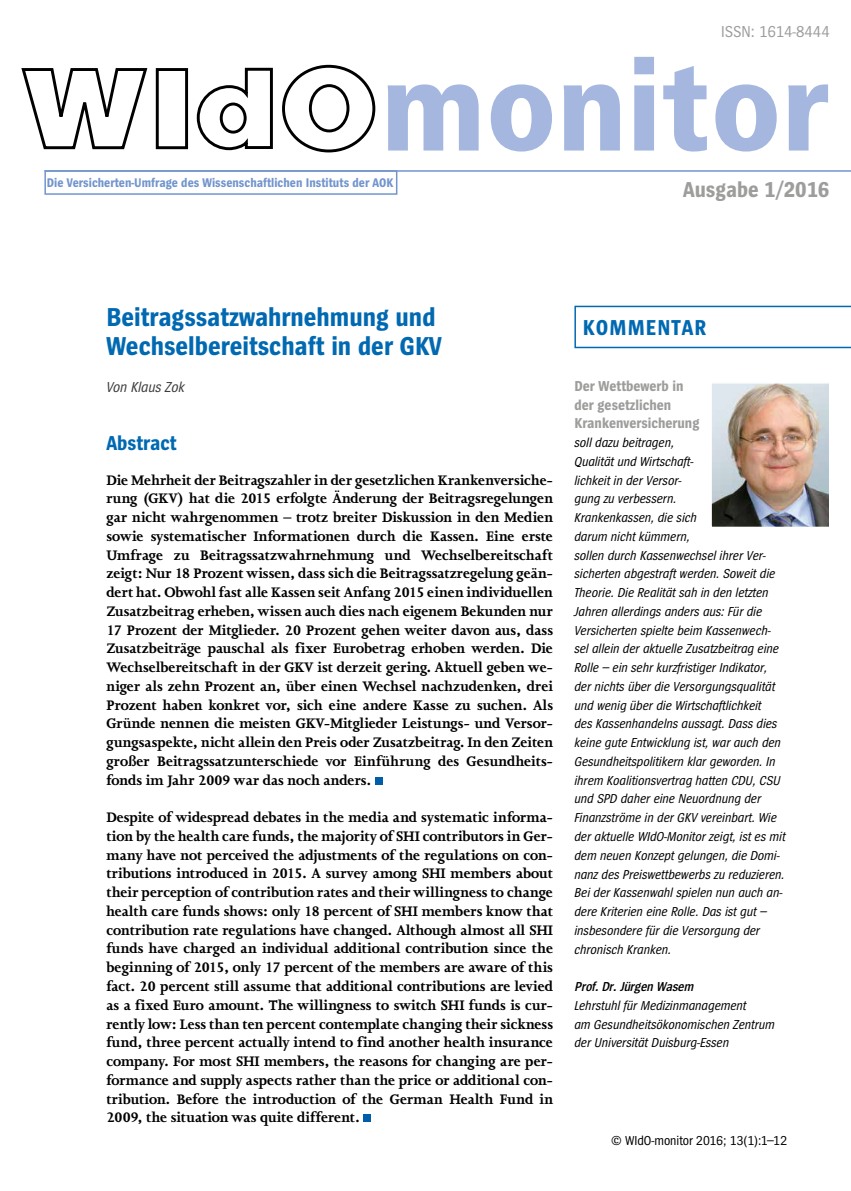
<style>
.page{position:relative;width:851px;height:1191px;background:#fff}
.page>*{position:absolute;margin:0;border:0;box-sizing:border-box;transform-origin:0 0}
.t1{font:700 27px/28.5px "Spiegel Cd";color:#0069b2}
.t2{font:700 22.5px "Spiegel Cd";color:#9d9d9c}
.t3{font:700 22.5px "Spiegel Cd";letter-spacing:.05em;color:#0069b2}
.t4{font:700 21px "Spiegel Cd";color:#0069b2}
.t5{font:16.5px "Spiegel Cd";color:#9d9d9c}
.t6{font:700 15.9px/18.8px "Joanna MT Pro";letter-spacing:-.01em;color:#000;text-align:justify}
.t7{font:700 15px/18.8px "Spiegel Cd";color:#9d9d9c}
.t8{font:italic 15px "Spiegel Cd";color:#3c3c3b}
.t9{font:italic 13.5px/18.8px "Spiegel Cd";color:#000}
.t10{font:13.5px "Spiegel Cd";color:#000}
.t11{font:italic 600 13.5px "Spiegel Cd";color:#000}
.t12{font:700 13.05px "Spiegel Cd";color:#7295cd}
</style>
<div class="page">
<svg style="left:574px;top:306px;width:276px;height:42px"></svg>
<div style="left:44px;top:170px;width:353px;height:25px;border:2px solid #7295cd"></div>
<hr style="left:44px;top:170px;width:806px;height:2px;background:#7295cd">
<svg style="left:21px;top:64px;width:355px;height:88px"></svg>
<svg style="left:387px;top:84px;width:91px;height:66px"></svg>
<svg style="left:490px;top:84px;width:62px;height:67px"></svg>
<svg style="left:563px;top:84px;width:56px;height:66px"></svg>
<svg style="left:634px;top:57px;width:20px;height:93px;background:#b0c0e3"></svg>
<svg style="left:663px;top:66px;width:43px;height:85px"></svg>
<svg style="left:715px;top:84px;width:61px;height:67px"></svg>
<svg style="left:788px;top:84px;width:39px;height:66px"></svg>
<img style="left:713px;top:385px;width:114px;height:140px">
<div style="left:710px;top:382px;width:120px;height:146px;border:2px solid #fff"></div>
<div style="left:374px;top:777px;width:8px;height:7px;background:#005da9"></div>
<div style="left:363px;top:1114px;width:8px;height:8px;background:#005da9"></div>
<p class="t5" style="left:721px;top:23px;width:110px">ISSN: 1614-8444</p>
<p class="t12" style="left:47px;top:176px;width:348px">Die Versicherten-Umfrage des Wissenschaftlichen Instituts der AOK</p>
<h2 class="t2" style="left:683px;top:178px;width:148px">Ausgabe 1/2016</h2>
<h1 class="t1" style="left:106px;top:304px;width:337px">Beitragssatzwahrnehmung und<br>Wechselbereitschaft in der GKV</h1>
<p class="t8" style="left:106px;top:379px;width:80px">Von Klaus Zok</p>
<h3 class="t4" style="left:106px;top:432px;width:72px">Abstract</h3>
<p class="t6" style="left:106px;top:470px;width:448px">Die Mehrheit der Beitragszahler in der gesetzlichen Krankenversiche&shy;rung (GKV) hat die 2015 erfolgte Änderung der Beitragsregelungen gar nicht wahrgenommen – trotz breiter Diskussion in den Medien sowie systematischer Informationen durch die Kassen. Eine erste Umfrage zu Beitragssatzwahrnehmung und Wechselbereitschaft zeigt: Nur 18 Prozent wissen, dass sich die Beitragssatzregelung geän&shy;dert hat. Obwohl fast alle Kassen seit Anfang 2015 einen individuellen Zusatzbeitrag erheben, wissen auch dies nach eigenem Bekunden nur 17 Prozent der Mitglieder. 20 Prozent gehen weiter davon aus, dass Zusatzbeiträge pauschal als fixer Eurobetrag erhoben werden. Die Wechselbereitschaft in der GKV ist derzeit gering. Aktuell geben we&shy;niger als zehn Prozent an, über einen Wechsel nachzudenken, drei Prozent haben konkret vor, sich eine andere Kasse zu suchen. Als Gründe nennen die meisten GKV-Mitglieder Leistungs- und Versor&shy;gungsaspekte, nicht allein den Preis oder Zusatzbeitrag. In den Zeiten großer Beitragssatzunterschiede vor Einführung des Gesundheits&shy;fonds im Jahr 2009 war das noch anders.</p>
<p class="t6" style="left:106px;top:807px;width:448px">Despite of widespread debates in the media and systematic informa&shy;tion by the health care funds, the majority of SHI contributors in Ger&shy;many have not perceived the adjustments of the regulations on con&shy;tributions introduced in 2015. A survey among SHI members about their perception of contribution rates and their willingness to change health care funds shows: only 18 percent of SHI members know that contribution rate regulations have changed. Although almost all SHI funds have charged an individual additional contribution since the beginning of 2015, only 17 percent of the members are aware of this fact. 20 percent still assume that additional contributions are levied as a fixed Euro amount. The willingness to switch SHI funds is cur&shy;rently low: Less than ten percent contemplate changing their sickness fund, three percent actually intend to find another health insurance company. For most SHI members, the reasons for changing are per&shy;formance and supply aspects rather than the price or additional con&shy;tribution. Before the introduction of the German Health Fund in 2009, the situation was quite different.</p>
<h2 class="t3" style="left:583px;top:316px;width:125px">KOMMENTAR</h2>
<p class="t7" style="left:574px;top:377px;width:126px">Der Wettbewerb in der gesetzlichen<br>Krankenversicherung</p>
<p class="t9" style="left:574px;top:433px;width:212px">soll dazu beitragen,<br>Qualität und Wirtschaft-<br>lichkeit in der Versor-<br>gung zu verbessern.<br>Krankenkassen, die sich<br>darum nicht kümmern,<br>sollen durch Kassenwechsel ihrer Ver&shy;sicherten abgestraft werden. Soweit die Theorie. Die Realität sah in den letzten Jahren allerdings anders aus: Für die Versicherten spielte beim Kassenwech&shy;sel allein der aktuelle Zusatzbeitrag eine Rolle – ein sehr kurzfristiger Indikator, der nichts über die Versorgungsqualität und wenig über die Wirtschaftlichkeit<br>des Kassenhandelns aussagt. Dass dies keine gute Entwicklung ist, war auch den Gesundheitspolitikern klar geworden. In ihrem Koalitionsvertrag hatten CDU, CSU und SPD daher eine Neuordnung der Finanzströme in der GKV vereinbart. Wie der aktuelle WIdO-Monitor zeigt, ist es mit dem neuen Konzept gelungen, die Domi&shy;nanz des Preiswettbewerbs zu reduzieren.<br>Bei der Kassenwahl spielen nun auch an&shy;dere Kriterien eine Rolle. Das ist gut – insbesondere für die Versorgung der chronisch Kranken.</p>
<p class="t11" style="left:574px;top:979px;width:123px">Prof.Dr.Jürgen Wasem</p>
<p class="t9" style="left:574px;top:996px;width:202px">Lehrstuhl für Medizinmanagement<br>am Gesundheitsökonomischen Zentrum der Universität Duisburg-Essen</p>
<p class="t10" style="left:611px;top:1133px;width:178px">© WIdO-monitor 2016; 13(1):1–12</p>
</div>
